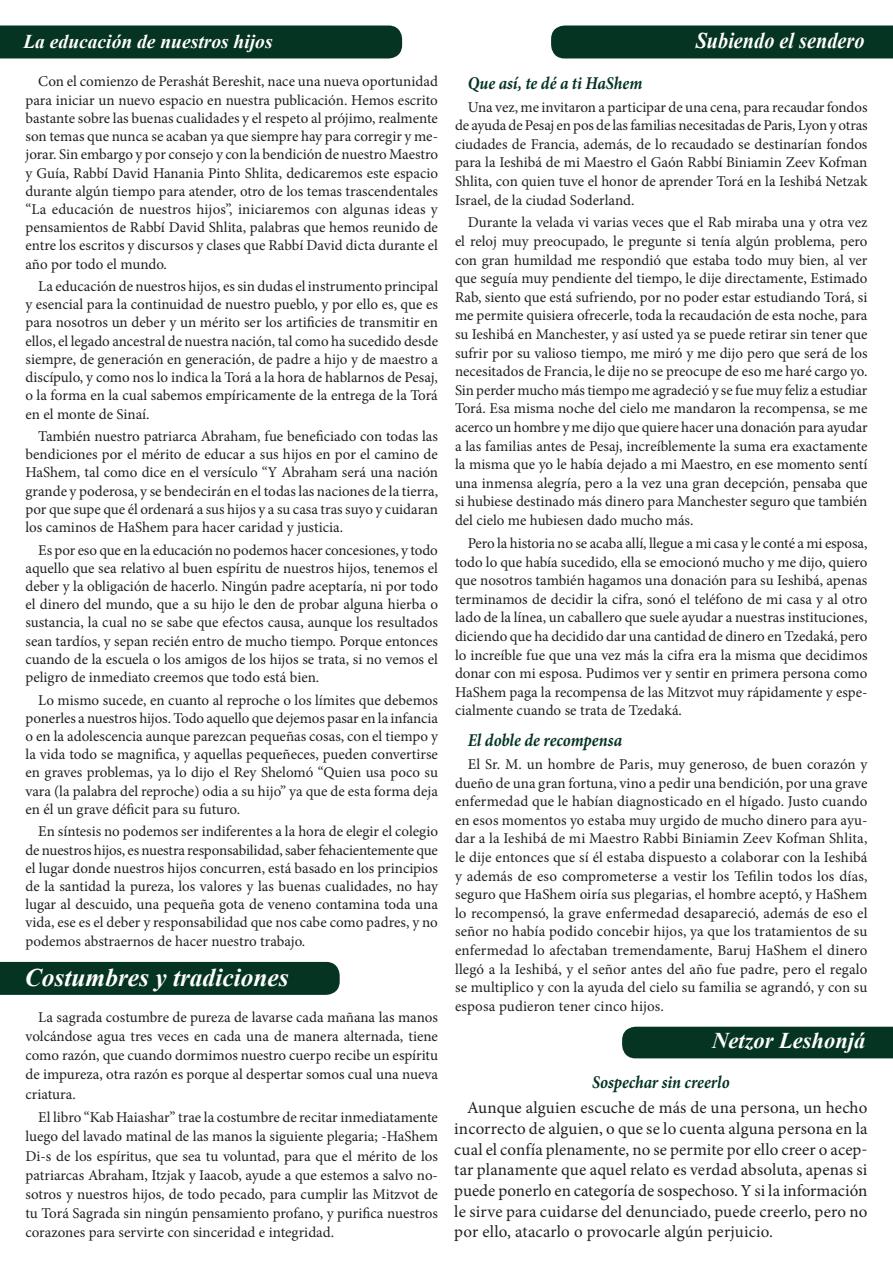
<style>
.page{position:relative;width:893px;height:1263px;background:#fff}
.page>*{position:absolute;margin:0;border:0;box-sizing:border-box;transform-origin:0 0}
.t1{font:italic 700 25.35px "Times New Roman";color:#fff}
.t2{font:italic 700 22.5px "Times New Roman";color:#fff;scale:.9 1}
.t3{font:italic 700 22.5px "Times New Roman";color:#fff}
.t4{font:italic 700 19.5px "Times New Roman";color:#fff}
.t5{font:italic 700 18px "Minion Pro";color:#053422;scale:.9 1}
.t6{font:16.95px/20.7px "Minion Pro";letter-spacing:.01em;color:#231f20;text-align:justify}
.t7{font:15px/18.6px "Minion Pro";color:#231f20;text-align:justify}
</style>
<div class="page">
<div style="left:0;top:26px;width:402px;height:32px;background:#053422"></div>
<div style="left:0;top:962px;width:340px;height:33px;background:#053422"></div>
<div style="left:622px;top:1027px;width:271px;height:31px;background:#053422"></div>
<div style="left:551px;top:26px;width:342px;height:32px;background:#053422"></div>
<h3 class="t4" style="left:23px;top:28px;width:251px">La educación de nuestros hijos</h3>
<p class="t7" style="left:26px;top:73px;width:414px;line-height:18.1px;text-indent:13px">Con el comienzo de Perashát Bereshit, nace una nueva oportunidad para iniciar un nuevo espacio en nuestra publicación. Hemos escrito bastante sobre las buenas cualidades y el respeto al prójimo, realmente son temas que nunca se acaban ya que siempre hay para corregir y me&shy;jorar. Sin embargo y por consejo y con la bendición de nuestro Maestro y Guía, Rabbí David Hanania Pinto Shlita, dedicaremos este espacio durante algún tiempo para atender, otro de los temas trascendentales “La educación de nuestros hijos”, iniciaremos con algunas ideas y pensamientos de Rabbí David Shlita, palabras que hemos reunido de entre los escritos y discursos y clases que Rabbí David dicta durante el año por todo el mundo.</p>
<p class="t7" style="left:26px;top:277px;width:414px;line-height:18.1px;text-indent:13px">La educación de nuestros hijos, es sin dudas el instrumento principal y esencial para la continuidad de nuestro pueblo, y por ello es, que es para nosotros un deber y un mérito ser los artificies de transmitir en ellos, el legado ancestral de nuestra nación, tal como ha sucedido desde siempre, de generación en generación, de padre a hijo y de maestro a discípulo, y como nos lo indica la Torá a la hora de hablarnos de Pesaj, o la forma en la cual sabemos empíricamente de la entrega de la Torá en el monte de Sinaí.</p>
<p class="t7" style="left:26px;top:427px;width:414px;line-height:18.1px;text-indent:13px">También nuestro patriarca Abraham, fue beneficiado con todas las bendiciones por el mérito de educar a sus hijos en por el camino de HaShem, tal como dice en el versículo “Y Abraham será una nación grande y poderosa, y se bendecirán en el todas las naciones de la tierra, por que supe que él ordenará a sus hijos y a su casa tras suyo y cuidaran los caminos de HaShem para hacer caridad y justicia.</p>
<p class="t7" style="left:26px;top:541px;width:414px;line-height:18.1px;text-indent:13px">Es por eso que en la educación no podemos hacer concesiones, y todo aquello que sea relativo al buen espíritu de nuestros hijos, tenemos el deber y la obligación de hacerlo. Ningún padre aceptaría, ni por todo el dinero del mundo, que a su hijo le den de probar alguna hierba o sustancia, la cual no se sabe que efectos causa, aunque los resultados sean tardíos, y sepan recién entro de mucho tiempo. Porque entonces cuando de la escuela o los amigos de los hijos se trata, si no vemos el peligro de inmediato creemos que todo está bien.</p>
<p class="t7" style="left:26px;top:691px;width:414px;line-height:18.1px;text-indent:13px">Lo mismo sucede, en cuanto al reproche o los límites que debemos ponerles a nuestros hijos. Todo aquello que dejemos pasar en la infancia o en la adolescencia aunque parezcan pequeñas cosas, con el tiempo y la vida todo se magnifica, y aquellas pequeñeces, pueden convertirse en graves problemas, ya lo dijo el Rey Shelomó “Quien usa poco su vara (la palabra del reproche) odia a su hijo” ya que de esta forma deja en él un grave déficit para su futuro.</p>
<p class="t7" style="left:26px;top:822px;width:414px;line-height:18.1px;text-indent:13px">En síntesis no podemos ser indiferentes a la hora de elegir el colegio de nuestros hijos, es nuestra responsabilidad, saber fehacientemente que el lugar donde nuestros hijos concurren, está basado en los principios de la santidad la pureza, los valores y las buenas cualidades, no hay lugar al descuido, una pequeña gota de veneno contamina toda una vida, ese es el deber y responsabilidad que nos cabe como padres, y no podemos abstraernos de hacer nuestro trabajo.</p>
<h1 class="t1" style="left:25px;top:959px;width:265px">Costumbres y tradiciones</h1>
<p class="t7" style="left:26px;top:1007px;width:414px;line-height:19.2px;text-indent:13px">La sagrada costumbre de pureza de lavarse cada mañana las manos volcándose agua tres veces en cada una de manera alternada, tiene como razón, que cuando dormimos nuestro cuerpo recibe un espíritu de impureza, otra razón es porque al despertar somos cual una nueva criatura.</p>
<p class="t7" style="left:26px;top:1108px;width:414px;line-height:19.2px;text-indent:13px">El libro “Kab Haiashar” trae la costumbre de recitar inmediatamente luego del lavado matinal de las manos la siguiente plegaria; -HaShem Di-s de los espíritus, que sea tu voluntad, para que el mérito de los patriarcas Abraham, Itzjak y Iaacob, ayude a que estemos a salvo no&shy;sotros y nuestros hijos, de todo pecado, para cumplir las Mitzvot de tu Torá Sagrada sin ningún pensamiento profano, y purifica nuestros corazones para servirte con sinceridad e integridad.</p>
<h2 class="t2" style="left:696px;top:25px;width:189px">Subiendo el sendero</h2>
<p class="t5" style="left:468px;top:70px;width:195px">Que así, te dé a ti HaShem</p>
<p class="t7" style="left:455px;top:97px;width:414px;text-indent:13px">Una vez, me invitaron a participar de una cena, para recaudar fondos de ayuda de Pesaj en pos de las familias necesitadas de Paris, Lyon y otras ciudades de Francia, además, de lo recaudado se destinarían fondos para la Ieshibá de mi Maestro el Gaón Rabbí Biniamin Zeev Kofman Shlita, con quien tuve el honor de aprender Torá en la Ieshibá Netzak Israel, de la ciudad Soderland.</p>
<p class="t7" style="left:455px;top:213px;width:414px;text-indent:13px">Durante la velada vi varias veces que el Rab miraba una y otra vez el reloj muy preocupado, le pregunte si tenía algún problema, pero con gran humildad me respondió que estaba todo muy bien, al ver que seguía muy pendiente del tiempo, le dije directamente, Estimado Rab, siento que está sufriendo, por no poder estar estudiando Torá, si me permite quisiera ofrecerle, toda la recaudación de esta noche, para su Ieshibá en Manchester, y así usted ya se puede retirar sin tener que sufrir por su valioso tiempo, me miró y me dijo pero que será de los necesitados de Francia, le dije no se preocupe de eso me haré cargo yo.<br>Sin perder mucho más tiempo me agradeció y se fue muy feliz a estudiar Torá. Esa misma noche del cielo me mandaron la recompensa, se me acerco un hombre y me dijo que quiere hacer una donación para ayudar a las familias antes de Pesaj, increíblemente la suma era exactamente la misma que yo le había dejado a mi Maestro, en ese momento sentí una inmensa alegría, pero a la vez una gran decepción, pensaba que si hubiese destinado más dinero para Manchester seguro que también del cielo me hubiesen dado mucho más.</p>
<p class="t7" style="left:455px;top:534px;width:414px;text-indent:13px">Pero la historia no se acaba allí, llegue a mi casa y le conté a mi esposa, todo lo que había sucedido, ella se emocionó mucho y me dijo, quiero que nosotros también hagamos una donación para su Ieshibá, apenas terminamos de decidir la cifra, sonó el teléfono de mi casa y al otro lado de la línea, un caballero que suele ayudar a nuestras instituciones, diciendo que ha decidido dar una cantidad de dinero en Tzedaká, pero lo increíble fue que una vez más la cifra era la misma que decidimos donar con mi esposa. Pudimos ver y sentir en primera persona como HaShem paga la recompensa de las Mitzvot muy rápidamente y espe&shy;cialmente cuando se trata de Tzedaká.</p>
<p class="t5" style="left:468px;top:727px;width:173px">El doble de recompensa</p>
<p class="t7" style="left:455px;top:755px;width:414px;text-indent:13px">El Sr. M. un hombre de Paris, muy generoso, de buen corazón y dueño de una gran fortuna, vino a pedir una bendición, por una grave enfermedad que le habían diagnosticado en el hígado. Justo cuando en esos momentos yo estaba muy urgido de mucho dinero para ayu&shy;dar a la Ieshibá de mi Maestro Rabbi Biniamin Zeev Kofman Shlita, le dije entonces que sí él estaba dispuesto a colaborar con la Ieshibá y además de eso comprometerse a vestir los Tefilin todos los días, seguro que HaShem oiría sus plegarias, el hombre aceptó, y HaShem lo recompensó, la grave enfermedad desapareció, además de eso el señor no había podido concebir hijos, ya que los tratamientos de su enfermedad lo afectaban tremendamente, Baruj HaShem el dinero llegó a la Ieshibá, y el señor antes del año fue padre, pero el regalo se multiplico y con la ayuda del cielo su familia se agrandó, y con su esposa pudieron tener cinco hijos.</p>
<h2 class="t3" style="left:712px;top:1025px;width:155px">Netzor Leshonjá</h2>
<p class="t5" style="left:592px;top:1069px;width:155px">Sospechar sin creerlo</p>
<p class="t6" style="left:454px;top:1097px;width:415px;text-indent:13px">Aunque alguien escuche de más de una persona, un hecho incorrecto de alguien, o que se lo cuenta alguna persona en la cual el confía plenamente, no se permite por ello creer o acep&shy;tar planamente que aquel relato es verdad absoluta, apenas si puede ponerlo en categoría de sospechoso. Y si la información le sirve para cuidarse del denunciado, puede creerlo, pero no por ello, atacarlo o provocarle algún perjuicio.</p>
</div>
